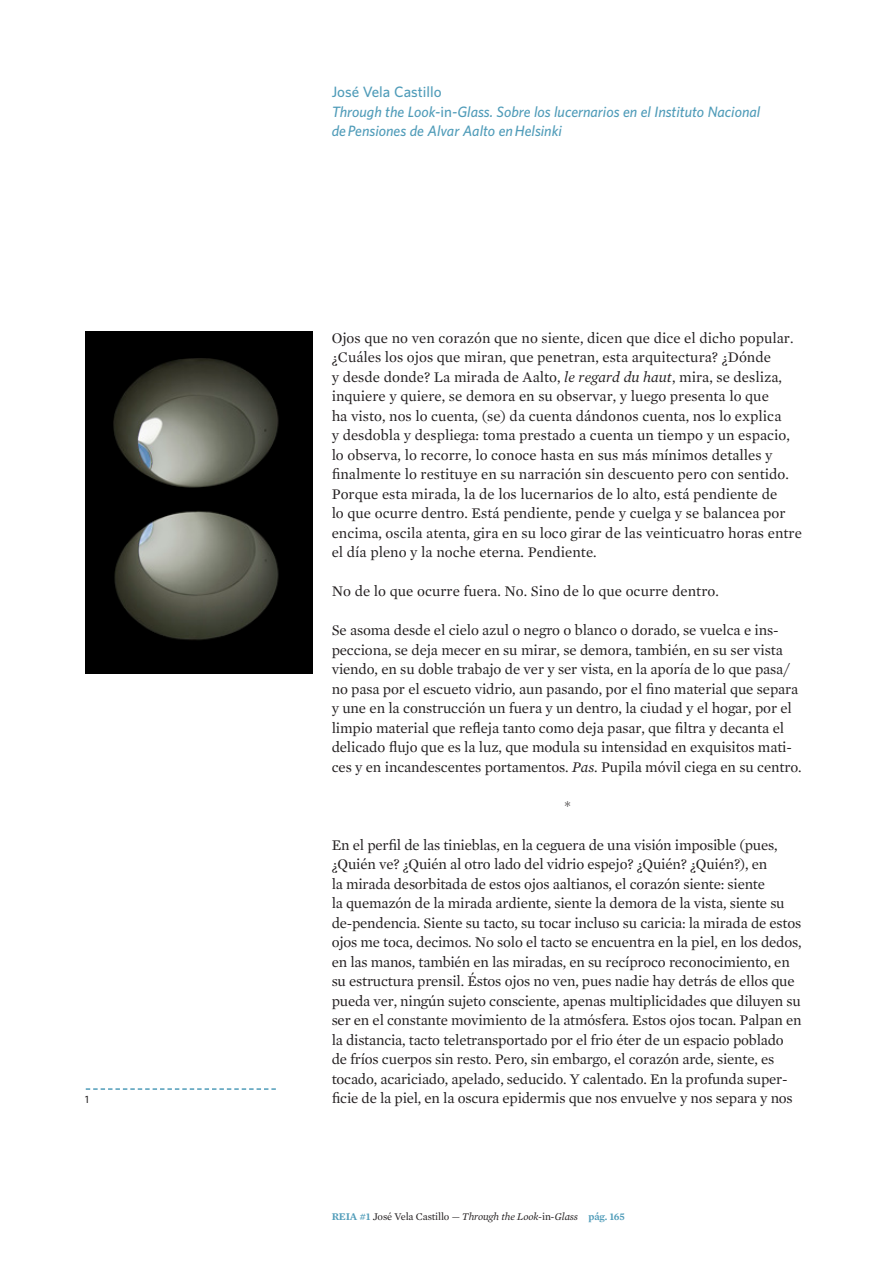
<style>
.page{position:relative;width:893px;height:1263px;background:#fff}
.page>*{position:absolute;margin:0;border:0;box-sizing:border-box;transform-origin:0 0}
.t1{font:15px/19.5px "Mercury Text G1";letter-spacing:-.01em;color:#231f20}
.t2{font:italic 500 15px/19.5px "Whitney";color:#509cb9}
.t3{font:italic 10.5px "Mercury Text G1";letter-spacing:-.015em;color:#231f20}
.t4{font:500 10.5px "Whitney";color:#231f20}
.s1{font-style:normal}
.s2{font-style:italic}
.s3{font-weight:600;font-style:normal;color:#509cb9}
</style>
<div class="page">
<svg style="left:86px;top:1088px;width:190px;height:2px"></svg>
<img style="left:85px;top:332px;width:227px;height:342px">
<p class="t4" style="left:85px;top:1093px;width:5px">1</p>
<p class="t2" style="left:332px;top:82px;width:430px"><span class="s1">José Vela Castillo<br></span>Through the Look-<span class="s1">in</span>-Glass. Sobre los lucernarios en el Instituto Nacional de Pensiones de Alvar Aalto en Helsinki</p>
<p class="t1" style="left:332px;top:328px;width:472px">Ojos que no ven corazón que no siente, dicen que dice el dicho popular. ¿Cuáles los ojos que miran, que penetran, esta arquitectura? ¿Dónde<br>y desde donde? La mirada de Aalto, <span class="s2">le regard du haut</span>, mira, se desliza, inquiere y quiere, se demora en su observar, y luego presenta lo que<br>ha visto, nos lo cuenta, (se) da cuenta dándonos cuenta, nos lo explica<br>y desdobla y despliega: toma prestado a cuenta un tiempo y un espacio, lo observa, lo recorre, lo conoce hasta en sus más mínimos detalles y finalmente lo restituye en su narración sin descuento pero con sentido.<br>Porque esta mirada, la de los lucernarios de lo alto, está pendiente de<br>lo que ocurre dentro. Está pendiente, pende y cuelga y se balancea por encima, oscila atenta, gira en su loco girar de las veinticuatro horas entre el día pleno y la noche eterna. Pendiente.</p>
<p class="t1" style="left:332px;top:581px;width:389px">No de lo que ocurre fuera. No. Sino de lo que ocurre dentro.</p>
<p class="t1" style="left:332px;top:620px;width:471px">Se asoma desde el cielo azul o negro o blanco o dorado, se vuelca e ins&shy;pecciona, se deja mecer en su mirar, se demora, también, en su ser vista viendo, en su doble trabajo de ver y ser vista, en la aporía de lo que pasa/ no pasa por el escueto vidrio, aun pasando, por el fino material que separa y une en la construcción un fuera y un dentro, la ciudad y el hogar, por el limpio material que refleja tanto como deja pasar, que filtra y decanta el delicado flujo que es la luz, que modula su intensidad en exquisitos mati&shy;ces y en incandescentes portamentos. <span class="s2">Pas</span>. Pupila móvil ciega en su centro.</p>
<p class="t1" style="left:564px;top:796px;width:8px">*</p>
<p class="t1" style="left:332px;top:835px;width:471px">En el perfil de las tinieblas, en la ceguera de una visión imposible (pues, ¿Quién ve? ¿Quién al otro lado del vidrio espejo? ¿Quién? ¿Quién?), en<br>la mirada desorbitada de estos ojos aaltianos, el corazón siente: siente<br>la quemazón de la mirada ardiente, siente la demora de la vista, siente su de-pendencia. Siente su tacto, su tocar incluso su caricia: la mirada de estos ojos me toca, decimos. No solo el tacto se encuentra en la piel, en los dedos, en las manos, también en las miradas, en su recíproco reconocimiento, en su estructura prensil. Éstos ojos no ven, pues nadie hay detrás de ellos que pueda ver, ningún sujeto consciente, apenas multiplicidades que diluyen su ser en el constante movimiento de la atmósfera. Estos ojos tocan. Palpan en la distancia, tacto teletransportado por el frio éter de un espacio poblado de fríos cuerpos sin resto. Pero, sin embargo, el corazón arde, siente, es tocado, acariciado, apelado, seducido. Y calentado. En la profunda super&shy;ficie de la piel, en la oscura epidermis que nos envuelve y nos separa y nos</p>
<p class="t3" style="left:332px;top:1210px;width:295px"><span class="s3">REIA #1</span> <span class="s1">José Vela Castillo —</span> Through the Look-<span class="s1">in</span>-Glass <span class="s3">pág. 165</span></p>
</div>
